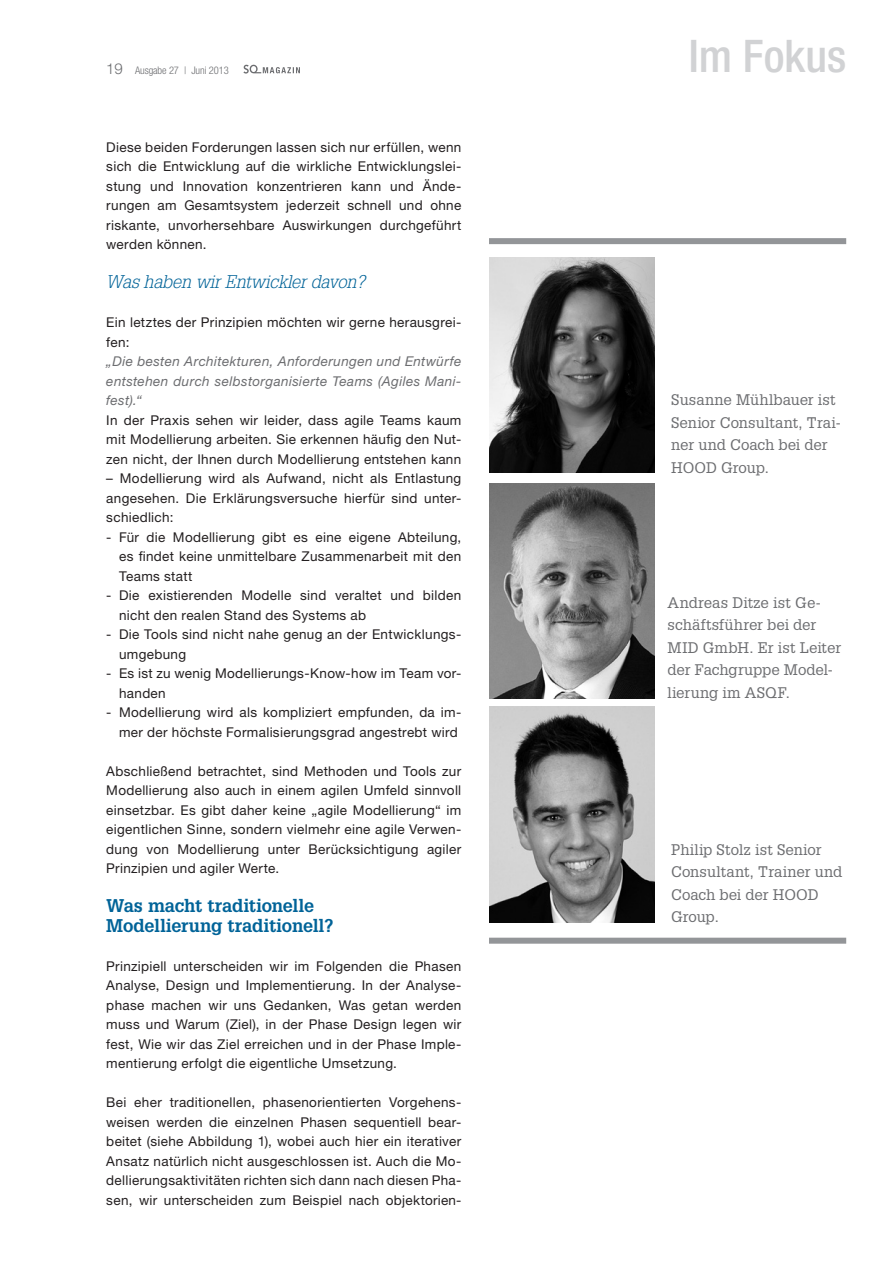
<style>
.page{position:relative;width:893px;height:1263px;background:#fff}
.page>*{position:absolute;margin:0;border:0;box-sizing:border-box;transform-origin:0 0}
.t1{font:500 condensed 45px "Helvetica Neue";color:#d1d2d4}
.kleine_Überschrift{font:700 18px "Glypha";letter-spacing:-.015em;color:#006398}
.kleine_Überschrift-2{font:italic 300 18px "Glypha";letter-spacing:-.01em;color:#006398}
.kleine_Überschrift-3{font:15px/22.5px "Glypha";letter-spacing:.005em;color:#6c6d70}
.t2{font:300 15px "Helvetica Neue";color:#6c6d70}
.kleine_Überschrift-4{font:13.5px/19.5px "Helvetica Neue";letter-spacing:.025em;color:#231f20;text-align:justify}
.kleine_Überschrift-5{font:italic 13.5px/19.5px "Helvetica Neue";letter-spacing:.03em;color:#6c6d70;text-align:justify}
.t3{font:300 condensed 10.5px "Helvetica Neue";letter-spacing:-.01em;color:#6c6d70}
</style>
<div class="page">
<img style="left:489px;top:483px;width:166px;height:216px">
<img style="left:489px;top:707px;width:166px;height:215px">
<img style="left:489px;top:257px;width:166px;height:216px">
<div style="left:489px;top:938px;width:357px;height:6px;background:#939598"></div>
<div style="left:489px;top:238px;width:357px;height:6px;background:#939598"></div>
<svg style="left:243px;top:65px;width:57px;height:9px"></svg>
<p class="t2" style="left:106px;top:59px;width:18px">19</p>
<p class="t3" style="left:135px;top:64px;width:95px">Ausgabe 27 | Juni 2013</p>
<p class="kleine_Überschrift-4" style="left:106px;top:137px;width:357px">Diese beiden Forderungen lassen sich nur erfüllen, wenn sich die Entwicklung auf die wirkliche Entwicklungslei&shy;stung und Innovation konzentrieren kann und Ände&shy;rungen am Gesamtsystem jederzeit schnell und ohne riskante, unvorhersehbare Auswirkungen durchgeführt werden können.</p>
<p class="kleine_Überschrift-2" style="left:106px;top:271px;width:261px">Was haben wir Entwickler davon?</p>
<p class="kleine_Überschrift-4" style="left:106px;top:312px;width:357px">Ein letztes der Prinzipien möchten wir gerne herausgrei&shy;fen:</p>
<p class="kleine_Überschrift-5" style="left:106px;top:351px;width:357px">„Die besten Architekturen, Anforderungen und Entwürfe entstehen durch selbstorganisierte Teams (Agiles Mani&shy;fest).“</p>
<p class="kleine_Überschrift-4" style="left:106px;top:410px;width:357px">In der Praxis sehen wir leider, dass agile Teams kaum mit Modellierung arbeiten. Sie erkennen häufig den Nut&shy;zen nicht, der Ihnen durch Modellierung entstehen kann</p>
<p class="kleine_Überschrift-4" style="left:106px;top:468px;width:357px">– Modellierung wird als Aufwand, nicht als Entlastung angesehen. Die Erklärungsversuche hierfür sind unter&shy;schiedlich:</p>
<p class="kleine_Überschrift-4" style="left:119px;top:527px;width:344px;text-indent:-13px">- Für die Modellierung gibt es eine eigene Abteilung, es findet keine unmittelbare Zusammenarbeit mit den Teams statt</p>
<p class="kleine_Überschrift-4" style="left:119px;top:585px;width:344px;text-indent:-13px">- Die existierenden Modelle sind veraltet und bilden nicht den realen Stand des Systems ab</p>
<p class="kleine_Überschrift-4" style="left:119px;top:624px;width:344px;text-indent:-13px">- Die Tools sind nicht nahe genug an der Entwicklungs&shy;umgebung</p>
<p class="kleine_Überschrift-4" style="left:119px;top:663px;width:344px;text-indent:-13px">- Es ist zu wenig Modellierungs-Know-how im Team vor&shy;handen</p>
<p class="kleine_Überschrift-4" style="left:106px;top:702px;width:357px;text-align:right">- Modellierung wird als kompliziert empfunden, da im&shy;mer der höchste Formalisierungsgrad angestrebt wird</p>
<p class="kleine_Überschrift-4" style="left:106px;top:761px;width:357px">Abschließend betrachtet, sind Methoden und Tools zur Modellierung also auch in einem agilen Umfeld sinnvoll einsetzbar. Es gibt daher keine „agile Modellierung“ im eigentlichen Sinne, sondern vielmehr eine agile Verwen&shy;dung von Modellierung unter Berücksichtigung agiler Prinzipien und agiler Werte.</p>
<p class="kleine_Überschrift" style="left:106px;top:894px;width:209px">Was macht traditionelle</p>
<p class="kleine_Überschrift" style="left:106px;top:914px;width:229px">Modellierung traditionell?</p>
<p class="kleine_Überschrift-4" style="left:106px;top:956px;width:357px">Prinzipiell unterscheiden wir im Folgenden die Phasen Analyse, Design und Implementierung. In der Analyse&shy;phase machen wir uns Gedanken, Was getan werden muss und Warum (Ziel), in der Phase Design legen wir fest, Wie wir das Ziel erreichen und in der Phase Imple&shy;mentierung erfolgt die eigentliche Umsetzung.</p>
<p class="kleine_Überschrift-4" style="left:106px;top:1092px;width:357px">Bei eher traditionellen, phasenorientierten Vorgehens&shy;weisen werden die einzelnen Phasen sequentiell bear&shy;beitet (siehe Abbildung 1), wobei auch hier ein iterativer Ansatz natürlich nicht ausgeschlossen ist. Auch die Mo&shy;dellierungsaktivitäten richten sich dann nach diesen Pha&shy;sen, wir unterscheiden zum Beispiel nach objektorien-</p>
<p class="t1" style="left:689px;top:30px;width:159px">Im Fokus</p>
<p class="kleine_Überschrift-3" style="left:671px;top:388px;width:171px">Susanne Mühlbauer ist<br>Senior Consultant, Trai&shy;ner und Coach bei der<br>HOOD Group.</p>
<p class="kleine_Überschrift-3" style="left:668px;top:591px;width:175px">Andreas Ditze ist Ge&shy;schäftsführer bei der<br>MID GmbH. Er ist Leiter der Fachgruppe Model&shy;lierung im ASQF.</p>
<p class="kleine_Überschrift-3" style="left:671px;top:838px;width:173px">Philip Stolz ist Senior<br>Consultant, Trainer und<br>Coach bei der HOOD<br>Group.</p>
</div>
